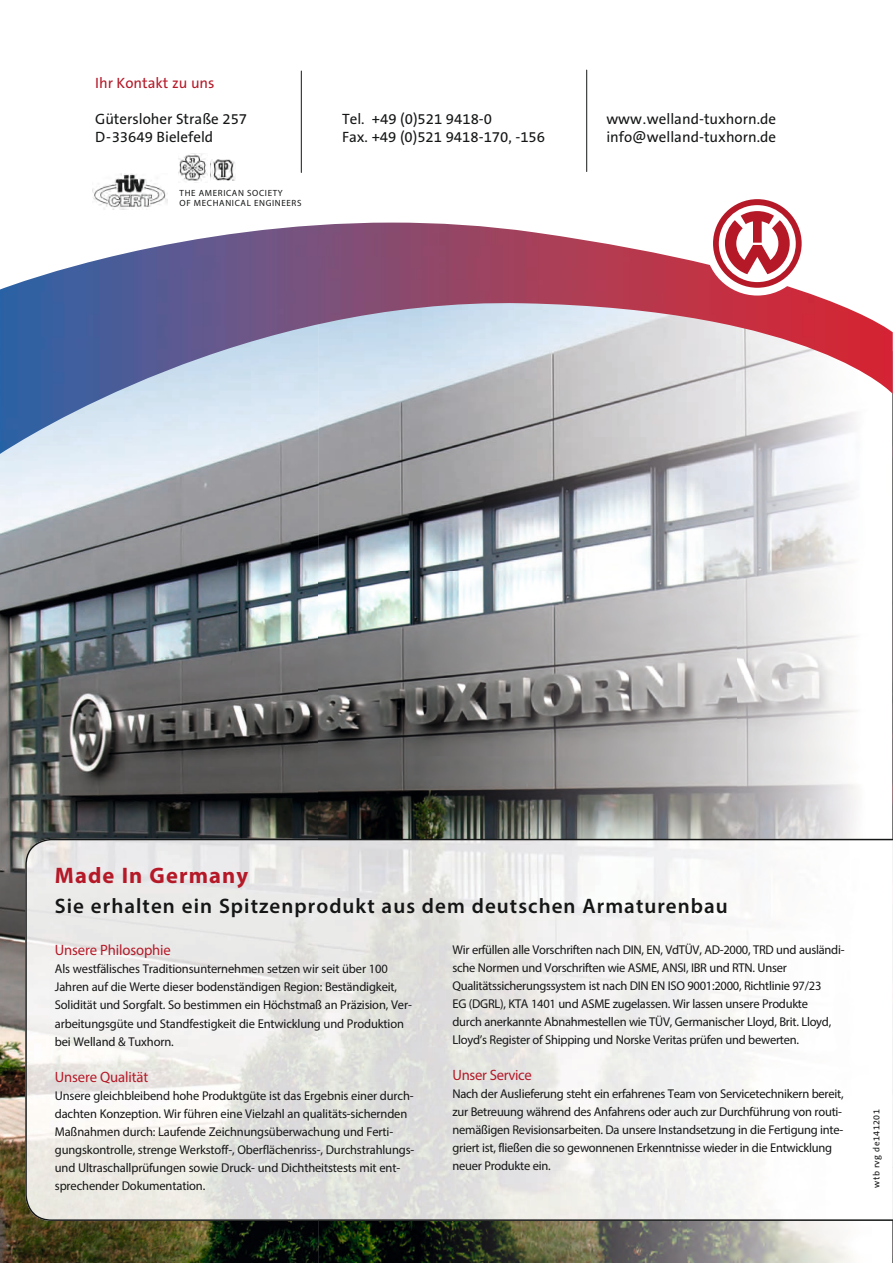
<style>
.page{position:relative;width:893px;height:1263px;background:#fff}
.page>*{position:absolute;margin:0;border:0;box-sizing:border-box;transform-origin:0 0}
.t1{font:700 22.5px "Myriad Pro";letter-spacing:.05em;color:#b51928}
.t2{font:600 21px "Myriad Pro";letter-spacing:.05em;color:#151616}
.t3{font:15px/18px "The Sans B5 Plain";color:#151616}
.t4{font:15px "Myriad Pro";letter-spacing:-.01em;color:#b51928}
.t5{font:15px "The Sans B5 Plain";color:#b51928}
.t6{font:12.75px/18px "Myriad Pro";letter-spacing:-.02em;color:#151616}
.t7{font:9px/10.8px "Myriad Pro";letter-spacing:.07em;color:#151616}
.t8{font:9px "The Sans B5 Plain";letter-spacing:.05em;color:#151616}
</style>
<div class="page">
<img style="left:0;top:454px;width:319px;height:809px">
<img style="left:319px;top:454px;width:417px;height:385px">
<img style="left:736px;top:454px;width:156px;height:385px">
<img style="left:319px;top:1221px;width:533px;height:42px">
<img style="left:892px;top:454px;width:1px;height:809px">
<svg style="left:25px;top:839px;width:868px;height:382px"></svg>
<img style="left:0;top:223px;width:893px;height:231px">
<hr style="left:301px;top:71px;width:1px;height:101px;background:#151616">
<hr style="left:586px;top:70px;width:1px;height:102px;background:#151616">
<img style="left:93px;top:174px;width:74px;height:35px">
<img style="left:179px;top:153px;width:28px;height:29px">
<svg style="left:211px;top:159px;width:24px;height:22px"></svg>
<img style="left:211px;top:160px;width:24px;height:20px">
<div style="left:705px;top:191px;width:104px;height:105px;background:#fff;border-radius:50%"></div>
<svg style="left:713px;top:199px;width:89px;height:89px"></svg>
<p class="t5" style="left:95px;top:75px;width:121px">Ihr Kontakt zu uns</p>
<p class="t3" style="left:95px;top:110px;width:154px">Gütersloher Straße 257<br>D-33649 Bielefeld</p>
<p class="t3" style="left:606px;top:110px;width:171px">www.welland-tuxhorn.de info@welland-tuxhorn.de</p>
<p class="t3" style="left:342px;top:110px;width:205px">Tel. +49 (0)521 9418-0<br>Fax. +49 (0)521 9418-170, -156</p>
<p class="t7" style="left:180px;top:187px;width:123px">THE AMERICAN SOCIETY<br>OF MECHANICAL ENGINEERS</p>
<h1 class="t1" style="left:55px;top:861px;width:195px">Made In Germany</h1>
<h2 class="t2" style="left:55px;top:893px;width:675px">Sie erhalten ein Spitzenprodukt aus dem deutschen Armaturenbau</h2>
<p class="t6" style="left:452px;top:941px;width:394px">Wir erfüllen alle Vorschriften nach DIN, EN, VdTÜV, AD-2000, TRD und ausländi&shy;sche Normen und Vorschriften wie ASME, ANSI, IBR und RTN. Unser Qualitätssicherungssystem ist nach DIN EN ISO 9001:2000, Richtlinie 97/23<br>EG (DGRL), KTA 1401 und ASME zugelassen. Wir lassen unsere Produkte<br>durch anerkannte Abnahmestellen wie TÜV, Germanischer Lloyd, Brit. Lloyd, Lloyd’s Register of Shipping und Norske Veritas prüfen und bewerten.</p>
<p class="t4" style="left:452px;top:1066px;width:81px">Unser Service</p>
<p class="t6" style="left:452px;top:1085px;width:393px">Nach der Auslieferung steht ein erfahrenes Team von Servicetechnikern bereit, zur Betreuung während des Anfahrens oder auch zur Durchführung von routi&shy;nemäßigen Revisionsarbeiten. Da unsere Instandsetzung in die Fertigung inte&shy;griert ist, fließen die so gewonnenen Erkenntnisse wieder in die Entwicklung neuer Produkte ein.</p>
<p class="t4" style="left:55px;top:941px;width:118px">Unsere Philosophie</p>
<p class="t6" style="left:55px;top:960px;width:359px">Als westfälisches Traditionsunternehmen setzen wir seit über 100<br>Jahren auf die Werte dieser bodenständigen Region: Beständigkeit, Solidität und Sorgfalt. So bestimmen ein Höchstmaß an Präzision, Ver&shy;arbeitungsgüte und Standfestigkeit die Entwicklung und Produktion bei Welland &amp; Tuxhorn.</p>
<p class="t4" style="left:55px;top:1067px;width:95px">Unsere Qualität</p>
<p class="t6" style="left:55px;top:1086px;width:361px">Unsere gleichbleibend hohe Produktgüte ist das Ergebnis einer durch&shy;dachten Konzeption. Wir führen eine Vielzahl an qualitäts-sichernden Maßnahmen durch: Laufende Zeichnungsüberwachung und Ferti&shy;gungskontrolle, strenge Werkstoff-, Oberflächenriss-, Durchstrahlungs&shy;und Ultraschallprüfungen sowie Druck- und Dichtheitstests mit ent&shy;sprechender Dokumentation.</p>
<p class="t8" style="left:872px;top:1187px;width:80px;rotate:-90deg">wtb rvg de141201</p>
</div>
